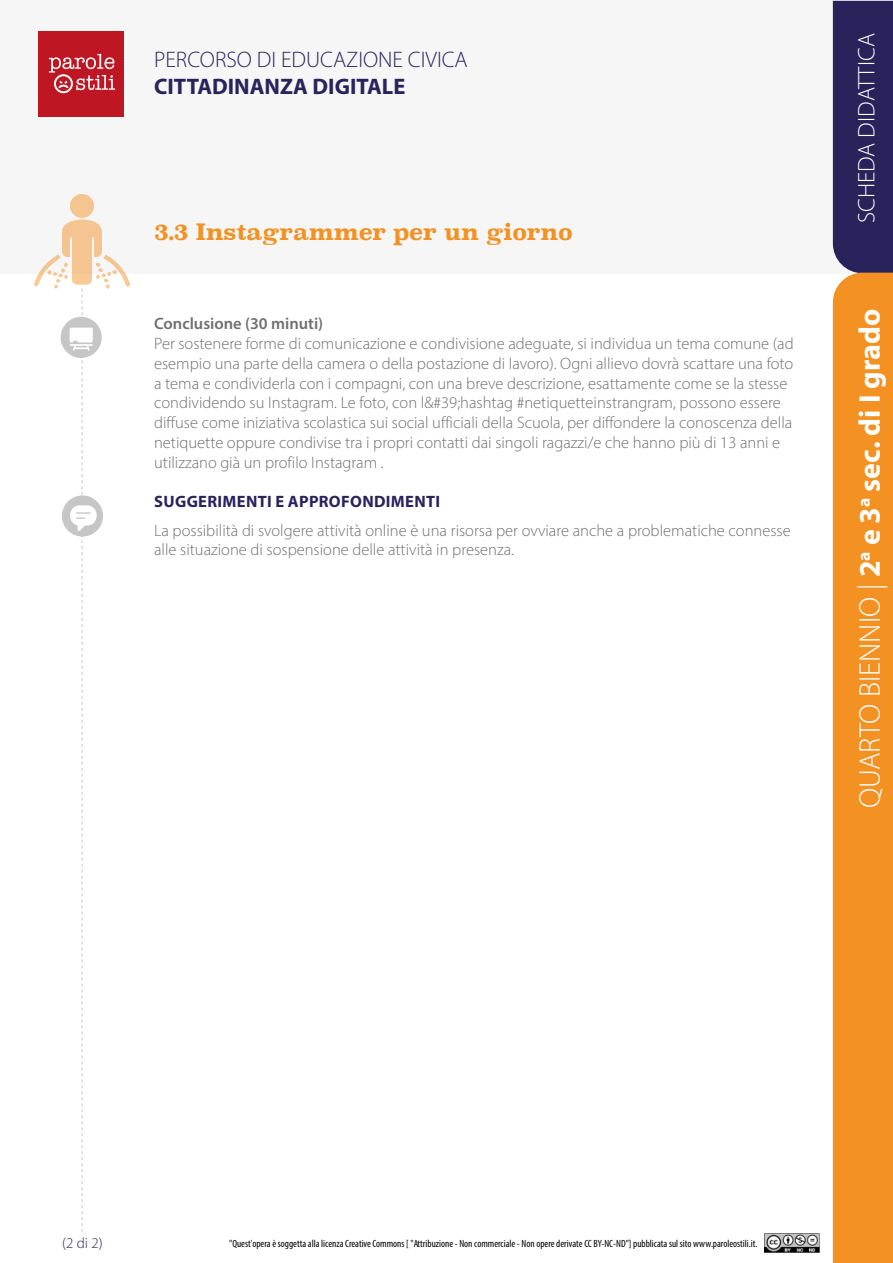
<style>
.page{position:relative;width:893px;height:1263px;background:#fff}
.page>*{position:absolute;margin:0;border:0;box-sizing:border-box;transform-origin:0 0}
.t1{font:700 30px "Myriad Pro";color:#fff}
.t2{font:300 24px "Myriad Pro";color:#fff}
.t3{font:700 22.5px "Superclarendon";letter-spacing:-.02em;color:#f39122}
.t4{font:300 22.5px "Myriad Pro";color:#29235c}
.t5{font:700 22.5px "Myriad Pro";color:#29235c}
.t6{font:300 16.5px/19.8px "Myriad Pro";color:#706f6f}
.t7{font:700 16.5px "Myriad Pro";letter-spacing:.02em;color:#29235c}
.t8{font:600 16.5px "Myriad Pro";color:#706f6f}
.t9{font:300 15px "Myriad Pro";color:#29235c}
.t10{font:condensed 10.5px "Myriad Pro";color:#000}
.s1{font-weight:300}
</style>
<div class="page">
<img style="left:765px;top:1233px;width:54px;height:19px">
<div style="left:0;top:0;width:893px;height:273px;background:#f6f6f6"></div>
<div style="left:833px;top:1px;width:60px;height:272px;background:#29235c"></div>
<div style="left:38px;top:31px;width:86px;height:86px;background:#be1622"></div>
<svg style="left:49px;top:54px;width:66px;height:39px"></svg>
<div style="left:833px;top:273px;width:60px;height:990px;background:#f39122"></div>
<svg style="left:34px;top:194px;width:96px;height:1038px"></svg>
<h3 class="t4" style="left:154px;top:46px;width:315px">PERCORSO DI EDUCAZIONE CIVICA</h3>
<h3 class="t5" style="left:154px;top:72px;width:253px">CITTADINANZA DIGITALE</h3>
<h3 class="t3" style="left:154px;top:215px;width:420px">3.3 Instagrammer per un giorno</h3>
<p class="t8" style="left:154px;top:313px;width:171px">Conclusione (30 minuti)</p>
<p class="t6" style="left:154px;top:333px;width:641px">Per sostenere forme di comunicazione e condivisione adeguate, si individua un tema comune (ad esempio una parte della camera o della postazione di lavoro). Ogni allievo dovrà scattare una foto a tema e condividerla con i compagni, con una breve descrizione, esattamente come se la stesse condividendo su Instagram. Le foto, con l&amp;#39;hashtag #netiquetteinstrangram, possono essere diffuse come iniziativa scolastica sui social ufficiali della Scuola, per diffondere la conoscenza della netiquette oppure condivise tra i propri contatti dai singoli ragazzi/e che hanno più di 13 anni e utilizzano già un profilo Instagram .</p>
<p class="t7" style="left:154px;top:491px;width:287px">SUGGERIMENTI E APPROFONDIMENTI</p>
<p class="t6" style="left:154px;top:520px;width:638px">La possibilità di svolgere attività online è una risorsa per ovviare anche a problematiche connesse alle situazione di sospensione delle attività in presenza.</p>
<h2 class="t2" style="left:852px;top:223px;width:191px;rotate:-90deg">SCHEDA DIDATTICA</h2>
<h1 class="t1" style="left:850px;top:808px;width:500px;rotate:-90deg"><span class="s1">QUARTO BIENNIO |</span> 2<sup>a</sup> e 3<sup>a</sup> sec. di I grado</h1>
<p class="t9" style="left:62px;top:1234px;width:42px">(2 di 2)</p>
<p class="t10" style="left:229px;top:1237px;width:530px">"Quest'opera è soggetta alla licenza Creative Commons [ "Attribuzione - Non commerciale - Non opere derivate CC BY-NC-ND"] pubblicata sul sito www.paroleostili.it.</p>
</div>
